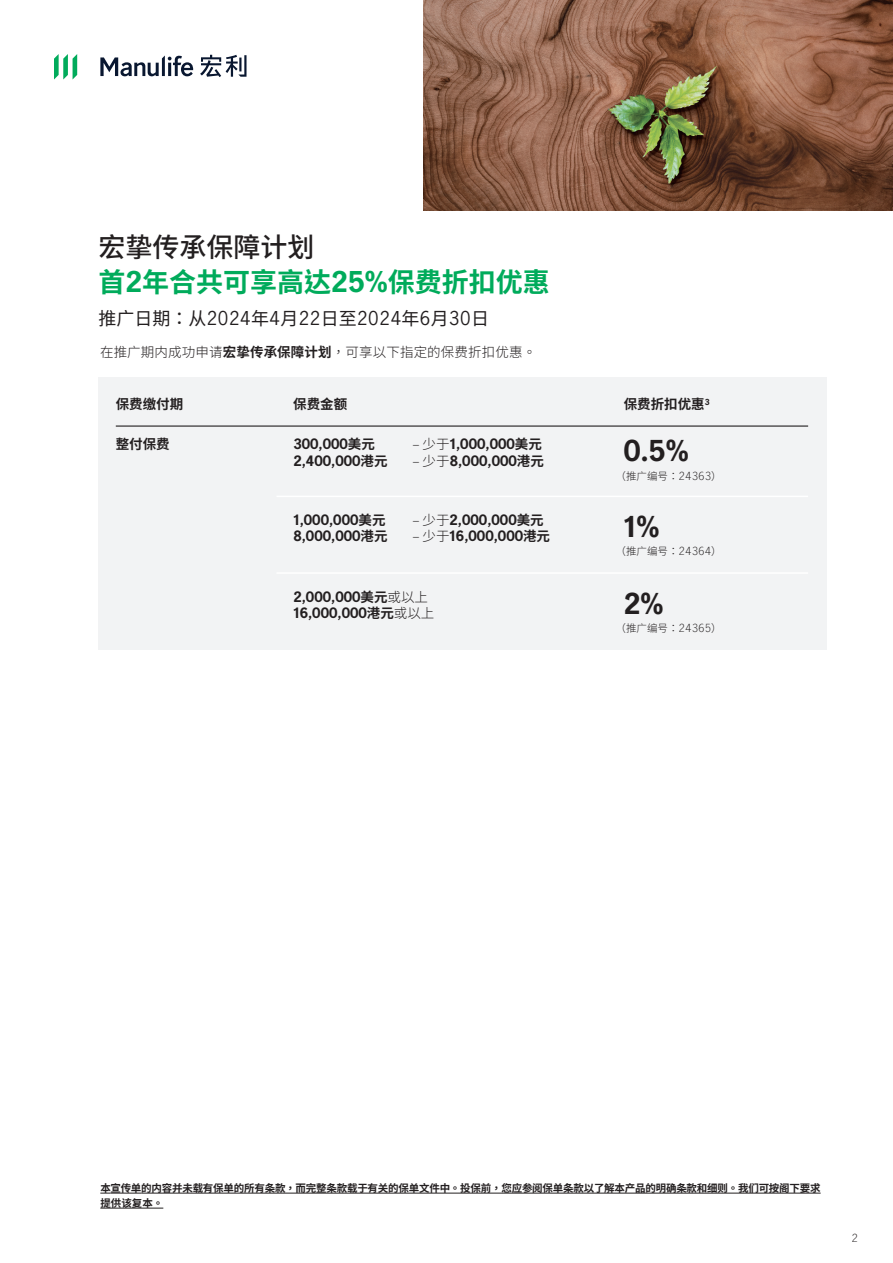
<style>
.page{position:relative;width:893px;height:1263px;background:#fff}
.page>*{position:absolute;margin:0;border:0;box-sizing:border-box;transform-origin:0 0}
.t1{font:700 27px/34.7px "Noto Sans CJ Ktc";color:#00ab5b}
.t2{font:700 27px "Manulife JH Sans";color:#231f20}
.t3{font:18px "Manulife JH Sans";color:#231f20}
.t4{font:700 13.5px/16.2px "Manulife JH Sans";color:#231f20}
.t5{font:300 13.5px "Noto Sans CJ Ktc";letter-spacing:.01em;color:#231f20}
.t6{font:700 13.5px "Noto Sans CJ Ktc";color:#231f20}
.t7{font:700 10.5px/15px "Noto Sans CJ Ktc";letter-spacing:-.02em;color:#231f20}
.t8{font:300 10.5px "Noto Sans CJ Ktc";color:#231f20}
.t9{font:300 10.5px "Manulife JH Sans";color:#231f20}
.s1{font-weight:500;color:#231f20}
.s2{font-family:"Manulife JH Sans"}
.s3{font-family:"Noto Sans CJ Ktc"}
.s4{font-weight:700}
.s5{font-family:"Noto Sans CJ Ktc";font-weight:300}
</style>
<div class="page">
<hr style="left:111px;top:1193px;width:30px;height:1px;background:#231f20">
<hr style="left:141px;top:1193px;width:680px;height:1px;background:#231f20">
<hr style="left:100px;top:1208px;width:63px;height:1px;background:#231f20">
<svg style="left:54px;top:54px;width:23px;height:26px"></svg>
<svg style="left:100px;top:56px;width:93px;height:20px"></svg>
<svg style="left:200px;top:55px;width:47px;height:22px"></svg>
<div style="left:99px;top:377px;width:728px;height:273px;background:#f2f3f4"></div>
<hr style="left:116px;top:425px;width:692px;height:2px;background:#231f20">
<hr style="left:276px;top:496px;width:532px;height:1px;background:#fff">
<hr style="left:276px;top:572px;width:532px;height:2px;background:#fff">
<img style="left:424px;top:0;width:469px;height:210px">
<h1 class="t1" style="left:98px;top:231px;width:453px"><span class="s1">宏挚传承保障计划<br></span>首<span class="s2">2</span>年合共可享高达<span class="s2">25%</span>保费折扣优惠</h1>
<h2 class="t3" style="left:98px;top:305px;width:392px"><span class="s3">推广日期：从</span>2024<span class="s3">年</span>4<span class="s3">月</span>22<span class="s3">日至</span>2024<span class="s3">年</span>6<span class="s3">月</span>30<span class="s3">日</span></h2>
<p class="t5" style="left:100px;top:344px;width:438px">在推广期内成功申请<span class="s4">宏挚传承保障计划</span>，可享以下指定的保费折扣优惠。</p>
<p class="t6" style="left:116px;top:397px;width:69px">保费缴付期</p>
<p class="t6" style="left:293px;top:397px;width:55px">保费金额</p>
<p class="t6" style="left:624px;top:397px;width:87px">保费折扣优惠<sup>3</sup></p>
<p class="t6" style="left:116px;top:437px;width:55px">整付保费</p>
<p class="t4" style="left:293px;top:435px;width:83px">300,000<span class="s3">美元</span></p>
<p class="t4" style="left:412px;top:435px;width:131px"><span class="s5">‒ 少于</span>1,000,000<span class="s3">美元</span></p>
<p class="t4" style="left:293px;top:452px;width:96px">2,400,000<span class="s3">港元</span></p>
<p class="t4" style="left:412px;top:452px;width:133px"><span class="s5">‒ 少于</span>8,000,000<span class="s3">港元</span></p>
<p class="t4" style="left:293px;top:511px;width:94px">1,000,000<span class="s3">美元</span></p>
<p class="t4" style="left:412px;top:511px;width:133px"><span class="s5">‒ 少于</span>2,000,000<span class="s3">美元</span></p>
<p class="t4" style="left:293px;top:527px;width:96px">8,000,000<span class="s3">港元</span></p>
<p class="t4" style="left:412px;top:527px;width:139px"><span class="s5">‒ 少于</span>16,000,000<span class="s3">港元</span></p>
<p class="t4" style="left:293px;top:588px;width:143px">2,000,000<span class="s3">美元</span><span class="s5">或以上<br></span>16,000,000<span class="s3">港元</span><span class="s5">或以上</span></p>
<h1 class="t2" style="left:624px;top:431px;width:66px">0.5%</h1>
<p class="t8" style="left:616px;top:470px;width:108px">（推广编号：<span class="s2">24363</span>）</p>
<h1 class="t2" style="left:624px;top:507px;width:37px">1%</h1>
<p class="t8" style="left:616px;top:545px;width:108px">（推广编号：<span class="s2">24364</span>）</p>
<h1 class="t2" style="left:624px;top:583px;width:41px">2%</h1>
<p class="t8" style="left:616px;top:622px;width:108px">（推广编号：<span class="s2">24365</span>）</p>
<p class="t7" style="left:100px;top:1180px;width:722px">本宣传单的内容并未载有保单的所有条款，而完整条款载于有关的保单文件中。投保前，您应参阅保单条款以了解本产品的明确条款和细则。我们可按阁下要求提供该复本。</p>
<p class="t9" style="left:851px;top:1230px;width:8px">2</p>
</div>
